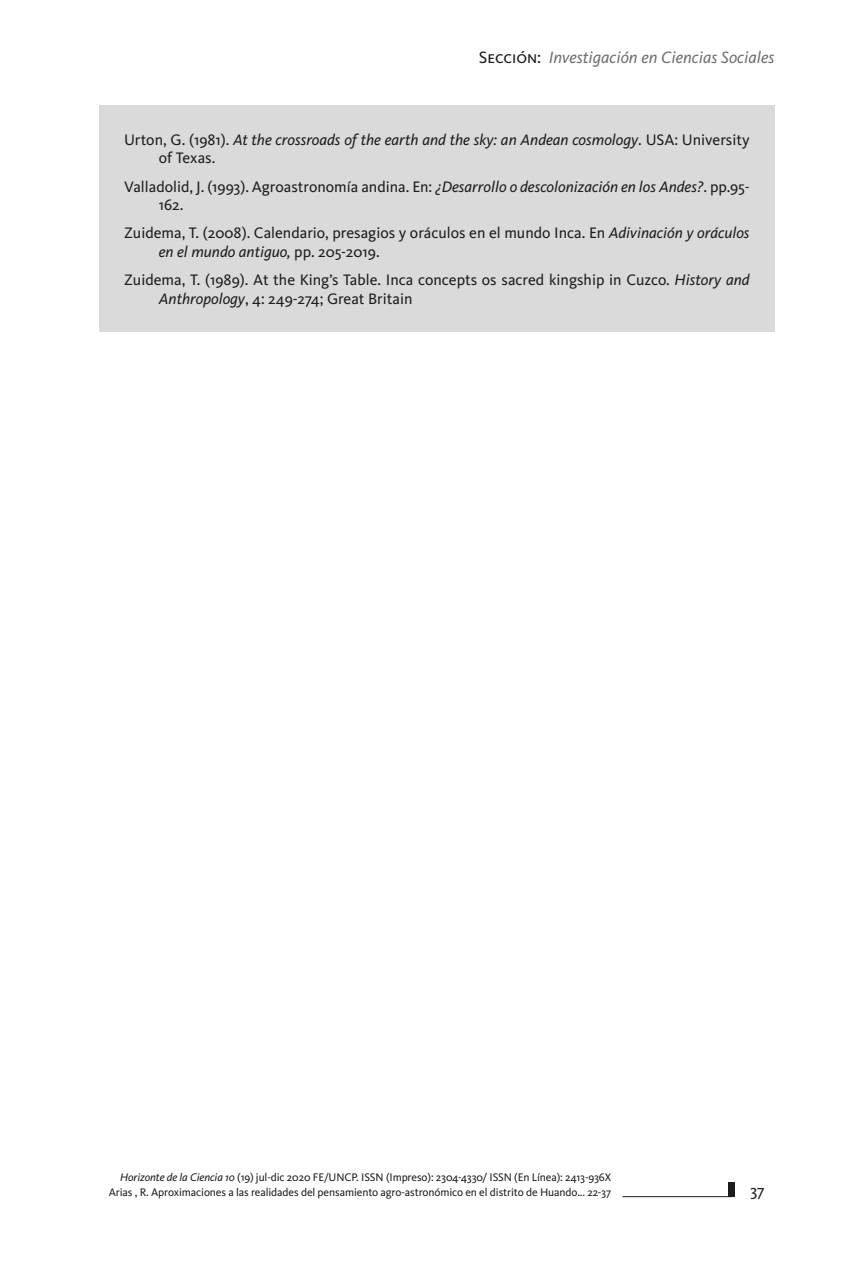
<style>
.page{position:relative;width:844px;height:1265px;background:#fff}
.page>*{position:absolute;margin:0;border:0;box-sizing:border-box;transform-origin:0 0}
.t1{font:italic 16.97px "Kievit";color:#70706f}
.t2{font:16.62px "Kievit";color:#1d1d1b}
.t3{font:15.75px/18.4px "Kievit";color:#1d1d1b}
.t4{font:italic 15.75px/18.4px "Kievit";color:#1d1d1b}
.t5{font:11.38px/14.9px "Kievit";letter-spacing:-.01em;color:#1d1d1b;text-align:right}
.s1{font-family:"Kievit Book SC";font-style:normal;color:#1d1d1b}
.s2{font-style:normal}
.s3{font-style:italic}
</style>
<div class="page">
<hr style="left:622px;top:1196px;width:109px;height:1px;background:#1d1d1b">
<div style="left:728px;top:1182px;width:6px;height:15px;background:#1d1d1b"></div>
<div style="left:99px;top:105px;width:675px;height:227px;background:#dadada"></div>
<p class="t1" style="left:478px;top:47px;width:297px"><span class="s1">Sección:</span> Investigación en Ciencias Sociales</p>
<p class="t4" style="left:159px;top:131px;width:592px;text-indent:-35px"><span class="s2">Urton, G. (1981).</span> At the crossroads of the earth and the sky: an Andean cosmology<span class="s2">. USA: University of Texas.</span></p>
<p class="t3" style="left:159px;top:178px;width:592px;text-indent:-35px">Valladolid, J. (1993). Agroastronomía andina. En: <span class="s3">¿Desarrollo o descolonización en los Andes?</span>. pp.95-<br>162.</p>
<p class="t3" style="left:159px;top:224px;width:592px;text-indent:-35px">Zuidema, T. (2008). Calendario, presagios y oráculos en el mundo Inca. En <span class="s3">Adivinación y oráculos en el mundo antiguo,</span> pp. 205-2019.</p>
<p class="t3" style="left:159px;top:271px;width:592px;text-indent:-35px">Zuidema, T. (1989). At the King’s Table. Inca concepts os sacred kingship in Cuzco. <span class="s3">History and<br>Anthropology</span>, 4: 249-274; Great Britain</p>
<p class="t5" style="left:109px;top:1170px;width:504px"><span class="s3">Horizonte de la Ciencia 10</span> (19) jul-dic 2020 FE/UNCP. ISSN (Impreso): 2304-4330/ ISSN (En Línea): 2413-936X<br>Arias , R. Aproximaciones a las realidades del pensamiento agro-astronómico en el distrito de Huando... 22-37</p>
<p class="t2" style="left:749px;top:1181px;width:16px">37</p>
</div>
